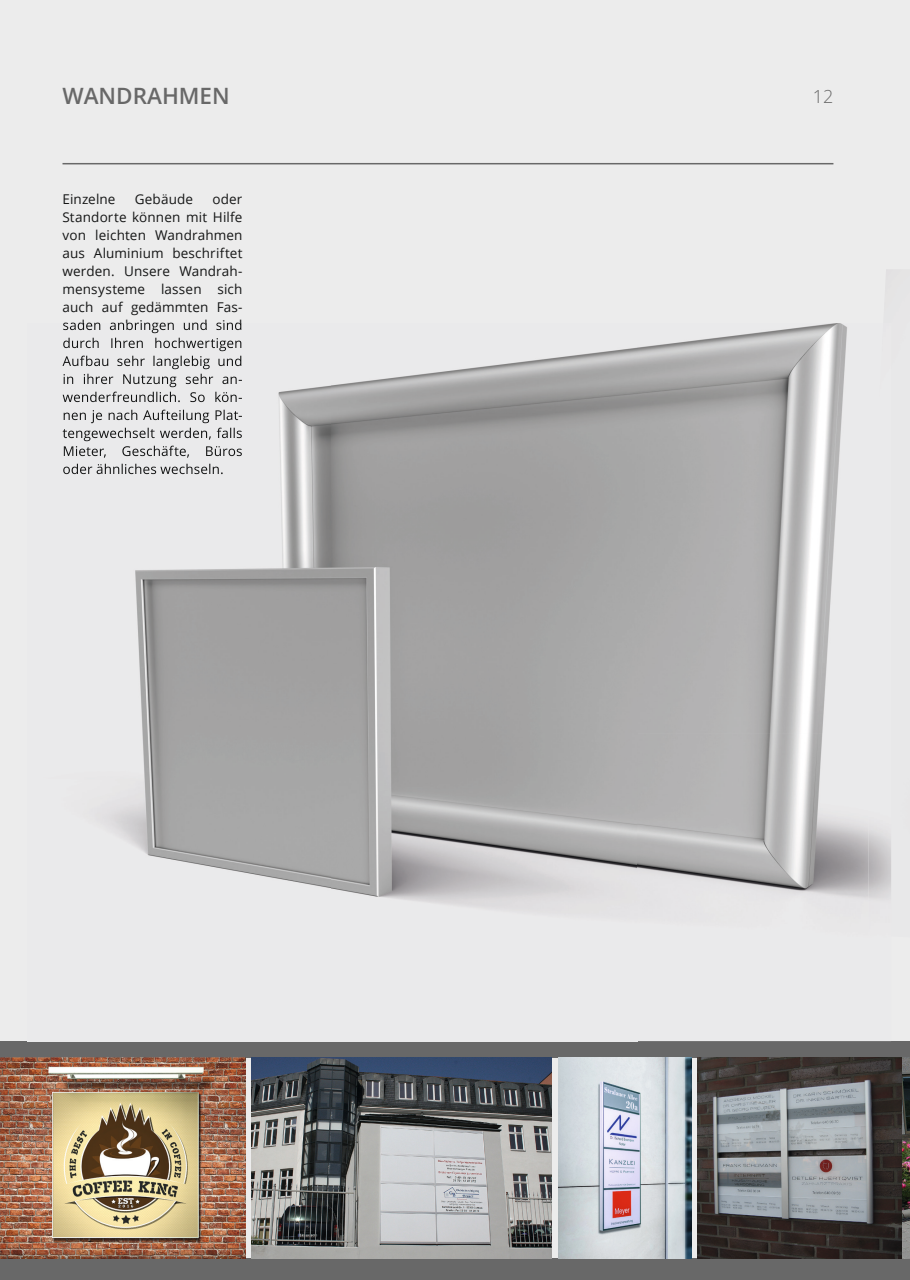
<style>
.page{position:relative;width:910px;height:1280px;background:#ececec}
.page>*{position:absolute;margin:0;border:0;box-sizing:border-box;transform-origin:0 0}
.t1{font:600 22.5px "Open Sans";color:#686868}
.t2{font:300 18px "Open Sans";color:#686868}
.t3{font:13.5px/18px "Open Sans";letter-spacing:.01em;color:#151616;text-align:justify}
</style>
<div class="page">
<div style="left:0;top:1259px;width:910px;height:21px;background:#686868"></div>
<hr style="left:63px;top:163px;width:770px;height:1px;background:#686868">
<div style="left:0;top:1041px;width:910px;height:16px;background:#686868"></div>
<img style="left:698px;top:1057px;width:212px;height:202px">
<img style="left:62px;top:333px;width:575px;height:581px">
<img style="left:637px;top:323px;width:210px;height:410px">
<img style="left:637px;top:733px;width:232px;height:171px">
<img style="left:63px;top:323px;width:179px;height:10px">
<img style="left:63px;top:338px;width:179px;height:13px">
<img style="left:63px;top:356px;width:179px;height:13px">
<img style="left:64px;top:374px;width:178px;height:13px">
<img style="left:63px;top:392px;width:179px;height:10px">
<img style="left:64px;top:410px;width:178px;height:13px">
<img style="left:63px;top:428px;width:179px;height:13px">
<img style="left:64px;top:446px;width:178px;height:12px">
<img style="left:63px;top:464px;width:160px;height:10px">
<img style="left:0;top:1057px;width:246px;height:202px">
<img style="left:252px;top:1057px;width:300px;height:202px">
<img style="left:559px;top:1057px;width:132px;height:202px">
<h1 class="t1" style="left:63px;top:81px;width:169px">WANDRAHMEN</h1>
<p class="t3" style="left:63px;top:190px;width:181px;text-indent:150px">oder Standorte können mit Hilfe von leichten Wandrahmen aus Aluminium beschriftet werden. Unsere Wandrah&shy;mensysteme lassen sich auch auf gedämmten Fas&shy;saden anbringen und sind</p>
<p class="t3" style="left:63px;top:190px;width:55px">Einzelne</p>
<p class="t3" style="left:135px;top:190px;width:60px">Gebäude</p>
<h2 class="t2" style="left:813px;top:84px;width:22px">12</h2>
</div>
